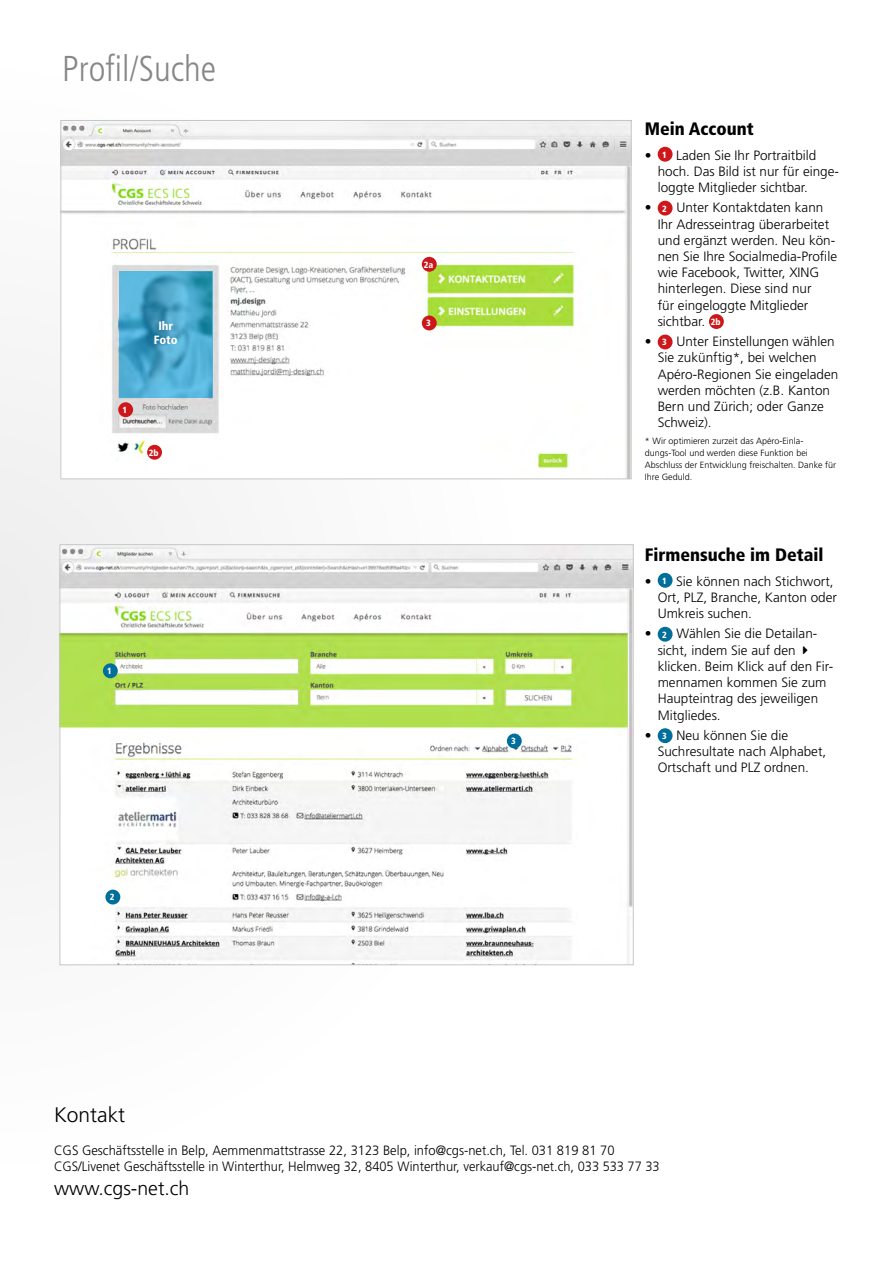
<style>
.page{position:relative;width:893px;height:1263px;background:#fff}
.page>*{position:absolute;margin:0;border:0;box-sizing:border-box;transform-origin:0 0}
.t1{font:300 condensed 36px "Frutiger";color:#878787}
.t2{font:300 21px "Frutiger";color:#000}
.t3{font:300 19.5px "Frutiger";color:#000}
.t4{font:900 condensed 18px "Frutiger";color:#000}
.t5{font:300 13.5px/16.2px "Frutiger";color:#000}
.t6{font:300 13.5px/16.5px "Frutiger";color:#000;scale:.96 1}
.t7{font:900 condensed 12px/14.4px "Frutiger";color:#fff;text-align:center}
.t8{font:300 9px/12px "Frutiger";color:#000}
.t9{font:900 condensed 9px "Frutiger";color:#fff}
.s1{font-weight:900;font-stretch:condensed}
.s2{font-weight:900;font-stretch:condensed;font-size:9px;color:#fff}
</style>
<div class="page">
<img style="left:62px;top:122px;width:567px;height:355px">
<img style="left:62px;top:546px;width:570px;height:417px">
<div style="left:658px;top:147px;width:15px;height:15px;background:#cd171a;border-radius:50%"></div>
<div style="left:658px;top:201px;width:15px;height:15px;background:#cd171a;border-radius:50%"></div>
<div style="left:709px;top:314px;width:15px;height:15px;background:#cd171a;border-radius:50%"></div>
<div style="left:658px;top:335px;width:15px;height:14px;background:#cd171a;border-radius:50%"></div>
<div style="left:658px;top:573px;width:15px;height:15px;background:#006f9b;border-radius:50%"></div>
<div style="left:658px;top:627px;width:15px;height:15px;background:#006f9b;border-radius:50%"></div>
<div style="left:658px;top:728px;width:15px;height:15px;background:#006f9b;border-radius:50%"></div>
<div style="left:118px;top:402px;width:15px;height:15px;background:#cd171a;border-radius:50%"></div>
<div style="left:422px;top:257px;width:15px;height:15px;background:#cd171a;border-radius:50%"></div>
<div style="left:422px;top:315px;width:15px;height:15px;background:#cd171a;border-radius:50%"></div>
<div style="left:147px;top:445px;width:15px;height:15px;background:#cd171a;border-radius:50%"></div>
<div style="left:103px;top:663px;width:15px;height:15px;background:#006f9b;border-radius:50%"></div>
<div style="left:105px;top:890px;width:15px;height:14px;background:#006f9b;border-radius:50%"></div>
<div style="left:507px;top:733px;width:15px;height:15px;background:#006f9b;border-radius:50%"></div>
<svg style="left:119px;top:272px;width:94px;height:126px;background:#48a5ca"></svg>
<h1 class="t1" style="left:62px;top:48px;width:156px">Profil/Suche</h1>
<p class="t7" style="left:154px;top:318px;width:26px">Ihr<br>Foto</p>
<p class="t9" style="left:123px;top:405px;width:6px">1</p>
<p class="t9" style="left:149px;top:447px;width:11px">2b</p>
<p class="t9" style="left:107px;top:666px;width:6px">1</p>
<p class="t9" style="left:110px;top:892px;width:6px">2</p>
<p class="t9" style="left:424px;top:259px;width:11px">2a</p>
<p class="t9" style="left:426px;top:318px;width:6px">3</p>
<p class="t9" style="left:511px;top:736px;width:6px">3</p>
<h3 class="t4" style="left:645px;top:118px;width:111px">Mein Account</h3>
<p class="t5" style="left:658px;top:147px;width:183px;text-indent:-13px"><span class="s1">•</span> <span class="s2">1</span> Laden Sie Ihr Portraitbild hoch. Das Bild ist nur für einge&shy;loggte Mitglieder sichtbar.</p>
<p class="t5" style="left:658px;top:200px;width:181px;text-indent:-13px">• <span class="s2">2</span> Unter Kontaktdaten kann<br>Ihr Adresseintrag überarbeitet und ergänzt werden. Neu kön&shy;nen Sie Ihre Socialmedia-Profile wie Facebook, Twitter, XING hinterlegen. Diese sind nur<br>für eingeloggte Mitglieder sichtbar. <span class="s2">2b</span></p>
<p class="t5" style="left:658px;top:334px;width:182px;text-indent:-13px">• <span class="s2">3</span> Unter Einstellungen wählen<br>Sie zukünftig*, bei welchen<br>Apéro-Regionen Sie eingeladen werden möchten (z.B. Kanton<br>Bern und Zürich; oder Ganze<br>Schweiz).</p>
<p class="t8" style="left:645px;top:434px;width:193px">* Wir optimieren zurzeit das Apéro-Einla&shy;dungs-Tool und werden diese Funktion bei Abschluss der Entwicklung freischalten. Danke für Ihre Geduld.</p>
<h3 class="t4" style="left:645px;top:544px;width:180px">Firmensuche im Detail</h3>
<p class="t5" style="left:658px;top:573px;width:181px;text-indent:-13px"><span class="s1">•</span> <span class="s2">1</span> Sie können nach Stichwort,<br>Ort, PLZ, Branche, Kanton oder<br>Umkreis suchen.</p>
<p class="t5" style="left:658px;top:626px;width:177px;text-indent:-13px">• <span class="s2">2</span> Wählen Sie die Detailan&shy;sicht, indem Sie auf den klicken. Beim Klick auf den Fir&shy;mennamen kommen Sie zum<br>Haupteintrag des jeweiligen<br>Mitgliedes.</p>
<p class="t5" style="left:658px;top:727px;width:170px;text-indent:-13px">• <span class="s2">3</span> Neu können Sie die<br>Suchresultate nach Alphabet,<br>Ortschaft und PLZ ordnen.</p>
<h2 class="t2" style="left:54px;top:1102px;width:73px">Kontakt</h2>
<p class="t6" style="left:54px;top:1142px;width:632px">CGS Geschäftsstelle in Belp, Aemmenmattstrasse 22, 3123 Belp, info@cgs-net.ch, Tel. 031 819 81 70<br>CGS/Livenet Geschäftsstelle in Winterthur, Helmweg 32, 8405 Winterthur, verkauf@cgs-net.ch, 033 533 77 33</p>
<h3 class="t3" style="left:54px;top:1177px;width:137px">www.cgs-net.ch</h3>
</div>
